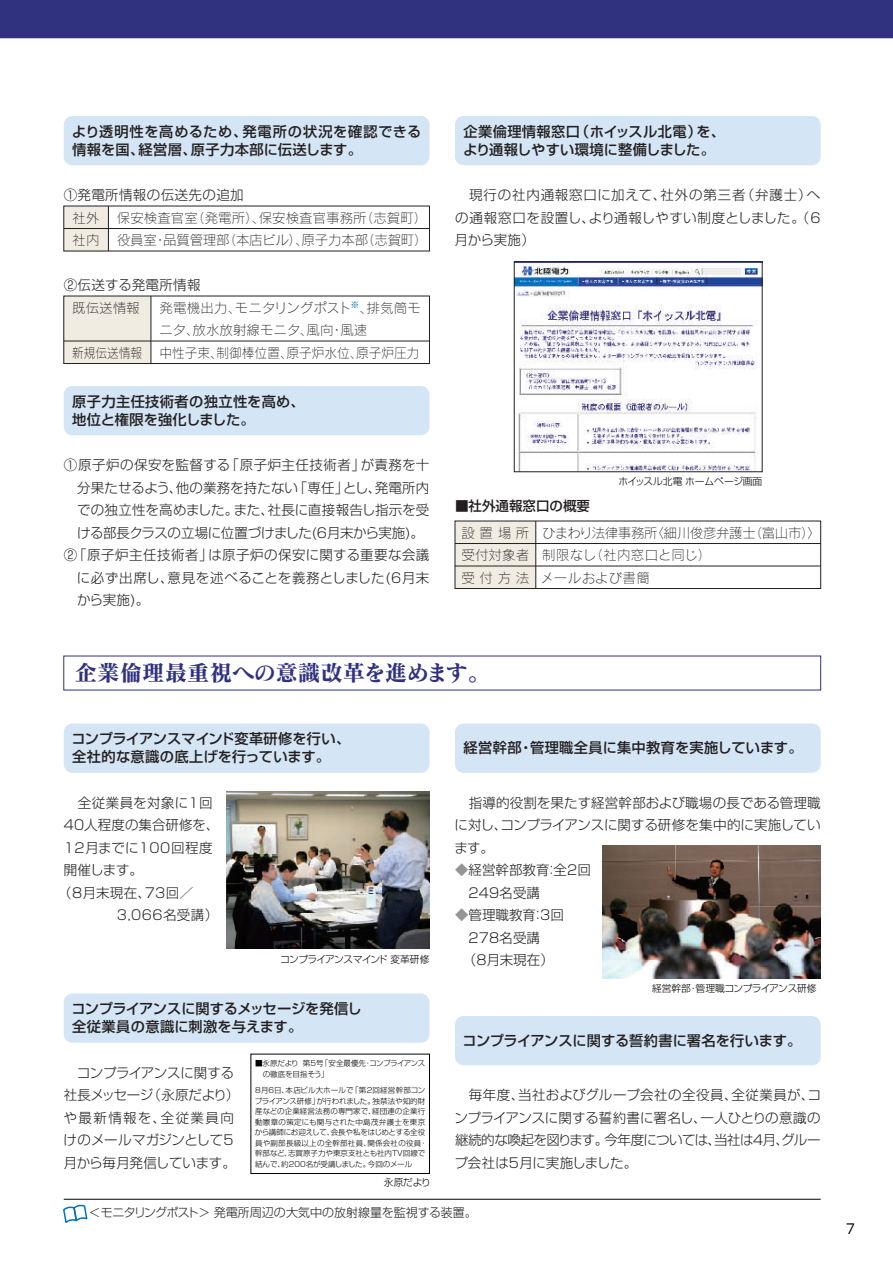
<style>
.page{position:relative;width:893px;height:1263px;background:#fff}
.page>*{position:absolute;margin:0;border:0;box-sizing:border-box;transform-origin:0 0}
.t1{font:22.5px "Matisse CID B";color:#30317f}
.t2{font:500 14.25px/18px "Shin Go";letter-spacing:.01em;color:#231f20}
.t3{font:500 14.25px/18px "Shin Go";letter-spacing:-.01em;color:#231f20}
.t4{font:300 13.5px/22.5px "Shin Go";letter-spacing:.005em;color:#231f20;text-align:justify}
.t5{font:13.5px/22.5px "Rodin CID L";color:#231f20}
.t6{font:300 13.5px "Shin Go";letter-spacing:.035em;color:#231f20}
.t7{font:300 13.5px "Shin Go";letter-spacing:.025em;color:#231f20}
.t8{font:13.5px/22.5px "Rodin CID L";letter-spacing:-.03em;color:#231f20}
.t9{font:300 13.5px "Shin Go";letter-spacing:-.03em;color:#231f20}
.t10{font:300 13.5px "Shin Go";letter-spacing:.04em;color:#231f20}
.t11{font:500 13.5px "Shin Go";color:#231f20}
.t12{font:13.5px "Rodin CID L";color:#231f20;scale:.86 1}
.t13{font:13.5px "Shin Go";color:#000;scale:.85 1}
.t14{font:300 12px "Shin Go";color:#231f20}
.t15{font:300 9.75px "Shin Go";letter-spacing:-.035em;color:#000}
.t16{font:300 9.75px "Shin Go";letter-spacing:-.055em;color:#000}
.t17{font:300 9.75px "Shin Go";letter-spacing:-.015em;color:#000}
.t18{font:300 7.5px/10.5px "Shin Go";color:#000}
.s1{color:#939598}
</style>
<div class="page">
<div style="left:0;top:0;width:893px;height:39px;background:#30317f"></div>
<div style="left:64px;top:386px;width:365px;height:49px;background:#d4e5f5;border-radius:9px"></div>
<div style="left:455px;top:116px;width:366px;height:49px;background:#d4e5f5;border-radius:9px"></div>
<div style="left:64px;top:723px;width:365px;height:50px;background:#d4e5f5;border-radius:9px"></div>
<img style="left:227px;top:791px;width:202px;height:157px">
<div style="left:64px;top:206px;width:44px;height:45px;background:#f1ece2"></div>
<hr style="left:108px;top:206px;width:1px;height:45px;background:#231f20">
<hr style="left:64px;top:228px;width:365px;height:1px;background:#231f20">
<div style="left:64px;top:296px;width:87px;height:67px;background:#f1ece2"></div>
<div style="left:63px;top:296px;width:367px;height:68px;border:1px solid #231f20"></div>
<hr style="left:151px;top:296px;width:1px;height:67px;background:#231f20">
<hr style="left:64px;top:341px;width:365px;height:1px;background:#231f20">
<div style="left:64px;top:116px;width:365px;height:49px;background:#d4e5f5;border-radius:9px"></div>
<hr style="left:64px;top:1199px;width:757px;height:1px;background:#000">
<svg style="left:63px;top:1204px;width:25px;height:19px"></svg>
<div style="left:64px;top:993px;width:365px;height:50px;background:#d4e5f5;border-radius:9px"></div>
<div style="left:455px;top:521px;width:81px;height:67px;background:#f1ece2"></div>
<div style="left:455px;top:521px;width:366px;height:68px;border:1px solid #231f20"></div>
<hr style="left:535px;top:521px;width:1px;height:67px;background:#231f20">
<hr style="left:455px;top:566px;width:366px;height:1px;background:#231f20">
<div style="left:251px;top:1054px;width:179px;height:120px;border:1px solid #000"></div>
<div style="left:455px;top:1016px;width:366px;height:49px;background:#d4e5f5;border-radius:9px"></div>
<div style="left:455px;top:723px;width:366px;height:50px;background:#d4e5f5;border-radius:9px"></div>
<img style="left:603px;top:846px;width:218px;height:133px">
<hr style="left:455px;top:543px;width:366px;height:1px;background:#231f20">
<img style="left:516px;top:264px;width:244px;height:206px">
<div style="left:514px;top:262px;width:248px;height:210px;border:1px solid #231f20"></div>
<p class="t2" style="left:72px;top:122px;width:351px">より透明性を高めるため、発電所の状況を確認できる情報を国、経営層、原子力本部に伝送します。</p>
<p class="t7" style="left:64px;top:187px;width:181px">①発電所情報の伝送先の追加</p>
<p class="t5" style="left:72px;top:206px;width:29px">社外社内</p>
<p class="t5" style="left:117px;top:206px;width:312px">保安検査官室（発電所）、保安検査官事務所（志賀町）役員室・品質管理部（本店ビル）、原子力本部（志賀町）</p>
<p class="t7" style="left:64px;top:277px;width:138px">②伝送する発電所情報</p>
<p class="t5" style="left:72px;top:296px;width:69px">既伝送情報</p>
<p class="t12" style="left:72px;top:344px;width:82px">新規伝送情報</p>
<p class="t5" style="left:159px;top:296px;width:263px">発電機出力、モニタリングポスト<sup>※</sup>、排気筒モニタ、放水放射線モニタ、風向・風速<br>中性子束、制御棒位置、原子炉水位、原子炉圧力</p>
<p class="t2" style="left:72px;top:392px;width:234px">原子力主任技術者の独立性を高め、地位と権限を強化しました。</p>
<p class="t6" style="left:64px;top:457px;width:367px">①原子炉の保安を監督する「原子炉主任技術者」が責務を十</p>
<p class="t4" style="left:77px;top:476px;width:354px">分果たせるよう、他の業務を持たない「専任」とし、発電所内</p>
<p class="t4" style="left:77px;top:498px;width:354px">での独立性を高めました。また、社長に直接報告し指示を受</p>
<p class="t9" style="left:77px;top:524px;width:348px">ける部長クラスの立場に位置づけました(6月末から実施)。</p>
<p class="t6" style="left:64px;top:547px;width:367px">②「原子炉主任技術者」は原子炉の保安に関する重要な会議</p>
<p class="t7" style="left:77px;top:569px;width:354px">に必ず出席し、意見を述べることを義務としました(6月末</p>
<p class="t4" style="left:77px;top:588px;width:74px">から実施)。</p>
<p class="t2" style="left:463px;top:122px;width:263px">企業倫理情報窓口（ホイッスル北電）を、より通報しやすい環境に整備しました。</p>
<p class="t4" style="left:455px;top:183px;width:367px;text-indent:14px">現行の社内通報窓口に加えて、社外の第三者（弁護士）への通報窓口を設置し、より通報しやすい制度としました。（6月から実施）</p>
<p class="t11" style="left:455px;top:497px;width:137px">■社外通報窓口の概要</p>
<p class="t17" style="left:618px;top:474px;width:145px">ホイッスル北電ホームページ画面</p>
<p class="t5" style="left:461px;top:521px;width:70px;text-align:justify">設置場所受付対象者受付方法</p>
<p class="t8" style="left:540px;top:521px;width:282px">ひまわり法律事務所〈細川俊彦弁護士（富山市）〉制限なし（社内窓口と同じ）<br>メールおよび書簡</p>
<h1 class="t1" style="left:75px;top:659px;width:417px">企業倫理最重視への意識改革を進めます。</h1>
<p class="t2" style="left:71px;top:729px;width:281px">コンプライアンスマインド変革研修を行い、全社的な意識の底上げを行っています。</p>
<p class="t6" style="left:78px;top:794px;width:136px">全従業員を対象に1回</p>
<p class="t4" style="left:64px;top:813px;width:157px">40人程度の集合研修を、</p>
<p class="t10" style="left:64px;top:839px;width:150px">12月までに100回程度</p>
<p class="t4" style="left:64px;top:858px;width:81px">開催します。</p>
<p class="t7" style="left:58px;top:884px;width:136px">（8月末現在、73回／</p>
<p class="t4" style="left:117px;top:903px;width:103px">3,066名受講）</p>
<p class="t16" style="left:280px;top:953px;width:151px">コンプライアンスマインド変革研修</p>
<p class="t3" style="left:71px;top:999px;width:292px">コンプライアンスに関するメッセージを発信し全従業員の意識に刺激を与えます。</p>
<p class="t4" style="left:64px;top:1061px;width:177px;text-align:left;text-indent:13px">コンプライアンスに関する社長メッセージ（永原だより）や最新情報を、全従業員向けのメールマガジンとして5月から毎月発信しています。</p>
<p class="t18" style="left:263px;top:1058px;width:164px;text-indent:-8px">■永原だより第5号「安全最優先・コンプライアンスの徹底を目指そう」</p>
<p class="t18" style="left:255px;top:1085px;width:174px">8月6日、本店ビル大ホールで「第2回経営幹部コンプライアンス研修」が行われました。独禁法や知的財産などの企業経営法務の専門家で、経団連の企業行動憲章の策定にも関与された中島茂弁護士を東京から講師にお迎えして、会長や私をはじめとする全役員や副部長級以上の全幹部社員、関係会社の役員・幹部など、志賀原子力や東京支社とも社内TV回線で結んで、約200名が受講しました。今回のメール</p>
<p class="t15" style="left:384px;top:1176px;width:48px">永原だより</p>
<p class="t2" style="left:463px;top:738px;width:341px">経営幹部・管理職全員に集中教育を実施しています。</p>
<p class="t4" style="left:454px;top:791px;width:368px;text-indent:14px">指導的役割を果たす経営幹部および職場の長である管理職に対し、コンプライアンスに関する研修を集中的に実施しています。</p>
<p class="t4" style="left:468px;top:858px;width:124px;text-indent:-14px"><span class="s1">◆</span>経営幹部教育：全2回<br>249名受講</p>
<p class="t4" style="left:455px;top:903px;width:110px"><span class="s1">◆</span>管理職教育：3回</p>
<p class="t4" style="left:468px;top:926px;width:73px">278名受講</p>
<p class="t4" style="left:463px;top:948px;width:93px">（8月末現在）</p>
<p class="t15" style="left:652px;top:982px;width:166px">経営幹部・管理職コンプライアンス研修</p>
<p class="t3" style="left:463px;top:1031px;width:340px">コンプライアンスに関する誓約書に署名を行います。</p>
<p class="t4" style="left:454px;top:1083px;width:368px;text-indent:15px">毎年度、当社およびグループ会社の全役員、全従業員が、コンプライアンスに関する誓約書に署名し、一人ひとりの意識の継続的な喚起を図ります。今年度については、当社は4月、グループ会社は5月に実施しました。</p>
<p class="t14" style="left:89px;top:1204px;width:389px">＜モニタリングポスト＞発電所周辺の大気中の放射線量を監視する装置。</p>
<p class="t13" style="left:846px;top:1220px;width:12px">7</p>
</div>
